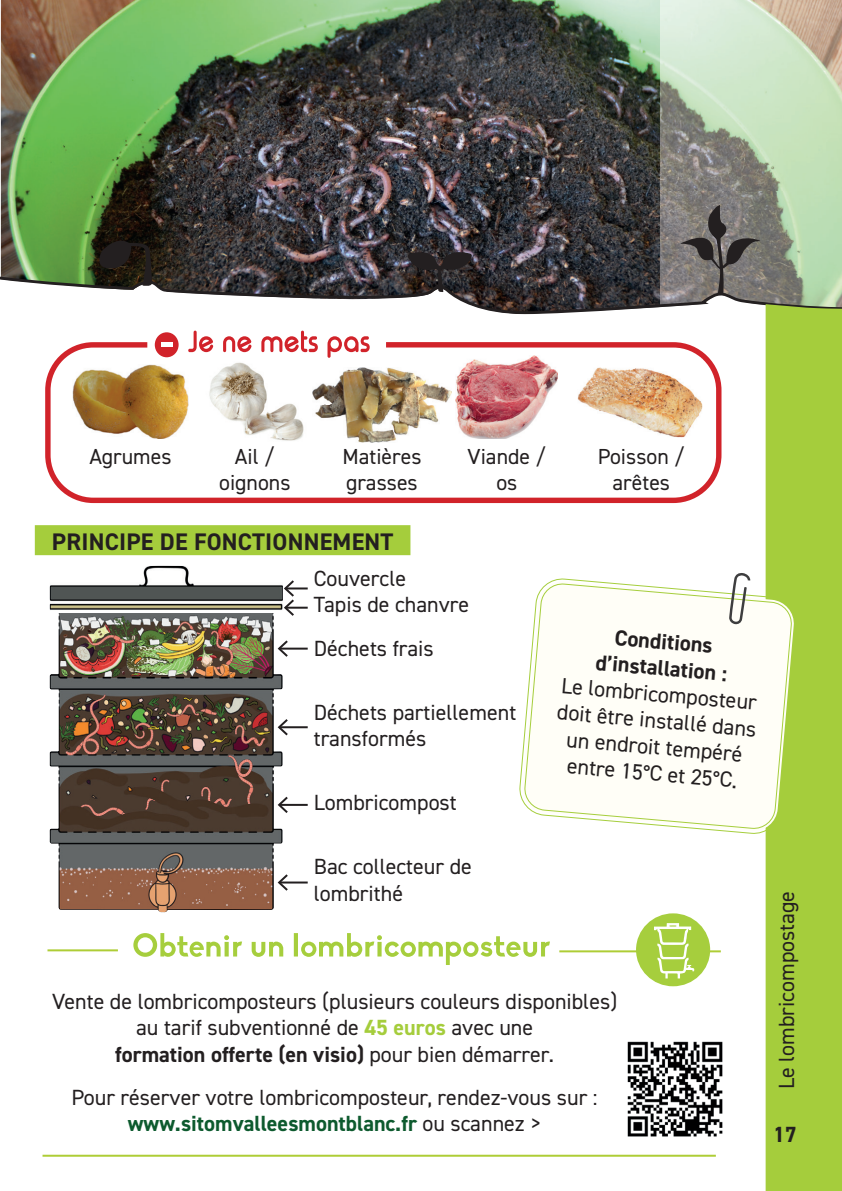
<style>
.page{position:relative;width:842px;height:1191px;background:#fff}
.page>*{position:absolute;margin:0;border:0;box-sizing:border-box;transform-origin:0 0}
.t1{font:700 24px "DIN2014";letter-spacing:.01em;color:#231f20}
.t2{font:22px/26.4px "DIN2014";color:#231f20;text-align:center}
.t3{font:700 22px/26.4px "DIN2014";color:#231f20;text-align:center}
.t4{font:21.8px/26.2px "DIN2014";color:#231f20;text-align:center}
.s1{font-weight:700;color:#a5cd3c}
.s2{font-weight:700}
.s3{font-weight:700;color:#0d5a2e}
</style>
<div class="page">
<img style="left:0;top:0;width:1px;height:300px">
<img style="left:1px;top:0;width:660px;height:231px">
<img style="left:661px;top:0;width:181px;height:231px">
<svg style="left:680px;top:205px;width:80px;height:26px;background:#74716d"></svg>
<img style="left:0;top:231px;width:842px;height:84px">
<div style="left:766px;top:304px;width:76px;height:887px;background:#a5cd3c"></div>
<hr style="left:43px;top:1154px;width:673px;height:2px;background:#aecd36">
<hr style="left:47px;top:949px;width:71px;height:2px;background:#aecd36">
<hr style="left:559px;top:950px;width:162px;height:2px;background:#aecd36">
<img style="left:627px;top:1041px;width:96px;height:96px">
<svg style="left:133px;top:933px;width:417px;height:32px"></svg>
<div style="left:636px;top:913px;width:74px;height:73px;background:#a6ce3d;border-radius:50%"></div>
<svg style="left:654px;top:923px;width:40px;height:55px"></svg>
<img style="left:49px;top:613px;width:234px;height:299px">
<img style="left:50px;top:566px;width:232px;height:44px">
<div style="left:35px;top:525px;width:375px;height:30px;background:#a5cd3c"></div>
<svg style="left:519px;top:578px;width:279px;height:257px"></svg>
<svg style="left:523px;top:583px;width:270px;height:247px"></svg>
<hr style="left:279px;top:881px;width:29px;height:2px;background:#231f20">
<svg style="left:276px;top:872px;width:14px;height:20px"></svg>
<hr style="left:279px;top:804px;width:29px;height:2px;background:#231f20">
<svg style="left:276px;top:794px;width:14px;height:21px"></svg>
<hr style="left:279px;top:726px;width:29px;height:2px;background:#231f20">
<svg style="left:276px;top:717px;width:14px;height:20px"></svg>
<hr style="left:279px;top:647px;width:29px;height:2px;background:#231f20">
<svg style="left:276px;top:638px;width:14px;height:21px"></svg>
<hr style="left:285px;top:606px;width:23px;height:2px;background:#231f20">
<hr style="left:285px;top:587px;width:23px;height:2px;background:#231f20">
<svg style="left:282px;top:580px;width:14px;height:38px"></svg>
<svg style="left:728px;top:573px;width:23px;height:52px"></svg>
<svg style="left:45px;top:342px;width:676px;height:161px"></svg>
<div style="left:155px;top:332px;width:24px;height:25px;background:#d1232a;border-radius:50%"></div>
<hr style="left:161px;top:343px;width:12px;height:4px;background:#fff">
<svg style="left:188px;top:331px;width:182px;height:27px"></svg>
<img style="left:73px;top:365px;width:115px;height:74px">
<img style="left:456px;top:356px;width:102px;height:83px">
<img style="left:577px;top:358px;width:125px;height:79px">
<img style="left:202px;top:361px;width:105px;height:82px">
<img style="left:313px;top:367px;width:138px;height:76px">
<p class="t4" style="left:89px;top:442px;width:84px">Agrumes</p>
<p class="t4" style="left:219px;top:442px;width:73px">Ail / oignons</p>
<p class="t4" style="left:468px;top:442px;width:80px">Viande / os</p>
<p class="t4" style="left:598px;top:442px;width:88px">Poisson / arêtes</p>
<p class="t4" style="left:342px;top:442px;width:81px;text-align:left">Matières grasses</p>
<p class="t1" style="left:52px;top:525px;width:343px">PRINCIPE DE FONCTIONNEMENT</p>
<p class="t2" style="left:314px;top:564px;width:157px;text-align:left">Couvercle<br>Tapis de chanvre</p>
<p class="t2" style="left:314px;top:634px;width:121px">Déchets frais</p>
<p class="t2" style="left:314px;top:698px;width:204px;text-align:left">Déchets partiellement transformés</p>
<p class="t2" style="left:314px;top:789px;width:144px">Lombricompost</p>
<p class="t2" style="left:314px;top:853px;width:160px;text-align:left">Bac collecteur de lombrithé</p>
<p class="t3" style="left:599px;top:622px;width:134px;rotate:5deg">Conditions d’installation :</p>
<p class="t2" style="left:561px;top:672px;width:201px;rotate:5deg">Le lombricomposteur doit être installé dans un endroit tempéré entre 15°C et 25°C.</p>
<p class="t2" style="left:52px;top:987px;width:567px">Vente de lombricomposteurs (plusieurs couleurs disponibles) au tarif subventionné de <span class="s1">45 euros</span> avec une<br><span class="s2">formation offerte (en visio)</span> pour bien démarrer.</p>
<p class="t2" style="left:71px;top:1083px;width:528px">Pour réserver votre lombricomposteur, rendez-vous sur : <span class="s3">www.sitomvalleesmontblanc.fr</span> ou scannez &gt;</p>
<p class="t2" style="left:773px;top:1089px;width:200px;rotate:-90deg">Le lombricompostage</p>
<p class="t3" style="left:773px;top:1121px;width:25px">17</p>
</div>
